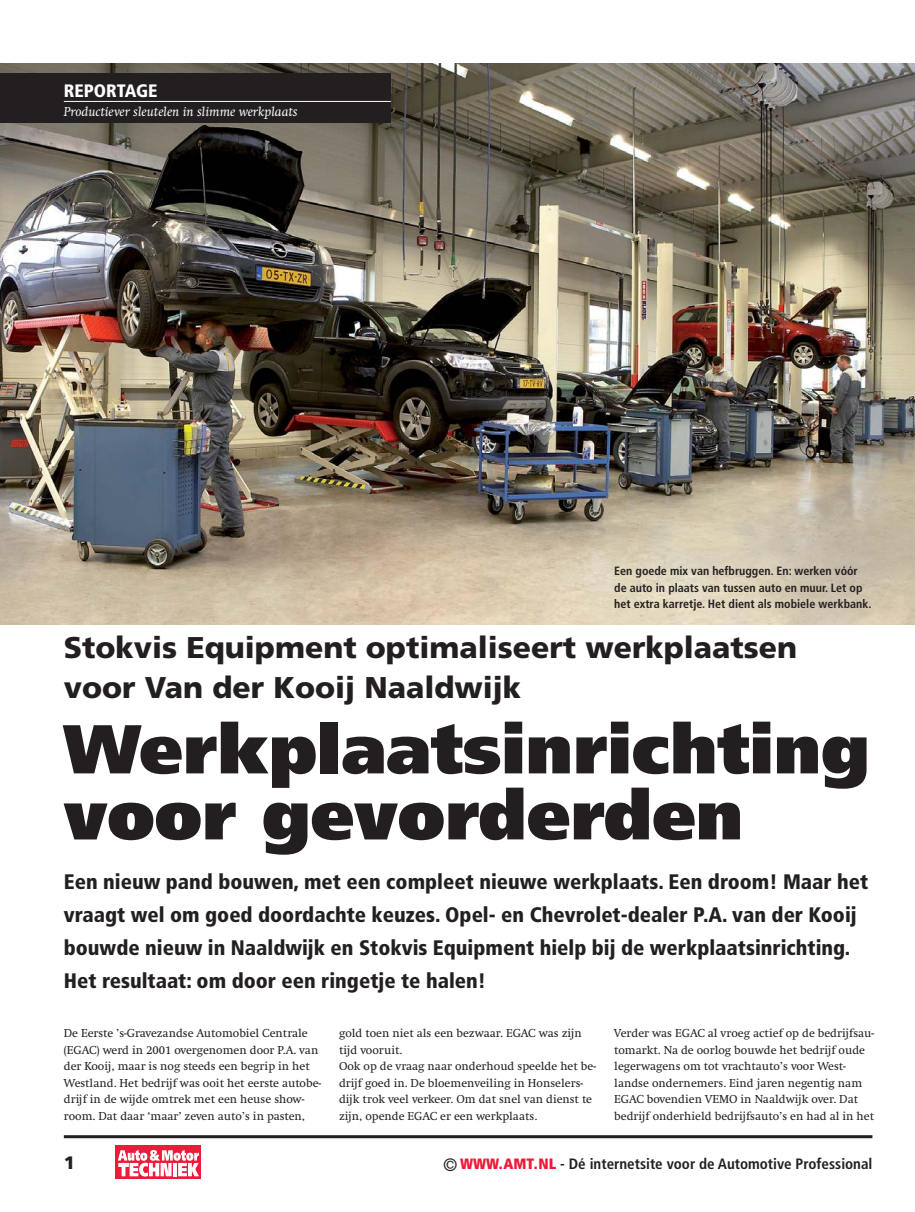
<style>
.page{position:relative;width:915px;height:1212px;background:#fff}
.page>*{position:absolute;margin:0;border:0;box-sizing:border-box;transform-origin:0 0}
.t1{font:900 69px/66px "Frutiger LT Std";color:#231f20}
.t2{font:900 30px/40.5px "Frutiger LT Std";color:#231f20}
.t3{font:900 condensed 21px/33px "Frutiger LT Std";color:#231f20}
.t4{font:900 condensed 18px "Frutiger LT Std";color:#fff}
.t5{font:900 18px "Frutiger LT Std";color:#231f20}
.t6{font:700 condensed 15px "Frutiger";color:#231f20}
.t7{font:italic 13.5px "Swift";color:#fff}
.t8{font:12px/16.5px "Swift";color:#231f20}
.t9{font:700 condensed 12px/16.5px "Frutiger LT Std";color:#231f20}
.s1{font-weight:400;font-size:18px}
.s2{font-weight:900;color:#ed1a3a}
</style>
<div class="page">
<img style="left:0;top:64px;width:914px;height:561px">
<hr style="left:64px;top:1135px;width:808px;height:3px;background:#231f20">
<div style="left:0;top:73px;width:390px;height:49px;background:#231f20"></div>
<hr style="left:64px;top:101px;width:326px;height:1px;background:#fff">
<div style="left:116px;top:1146px;width:85px;height:33px;background:#ed1a3a"></div>
<svg style="left:118px;top:1150px;width:81px;height:26px"></svg>
<h3 class="t4" style="left:64px;top:83px;width:95px">REPORTAGE</h3>
<p class="t7" style="left:64px;top:106px;width:235px">Productiever sleutelen in slimme werkplaats</p>
<p class="t9" style="left:614px;top:564px;width:259px">Een goede mix van hefbruggen. En: werken vóór de auto in plaats van tussen auto en muur. Let op het extra karretje. Het dient als mobiele werkbank.</p>
<h2 class="t2" style="left:64px;top:627px;width:734px">Stokvis Equipment optimaliseert werkplaatsen voor Van der Kooij Naaldwijk</h2>
<h1 class="t1" style="left:64px;top:722px;width:807px">Werkplaatsinrichting voor gevorderden</h1>
<p class="t3" style="left:64px;top:867px;width:805px">Een nieuw pand bouwen, met een compleet nieuwe werkplaats. Een droom! Maar het vraagt wel om goed doordachte keuzes. Opel- en Chevrolet-dealer P.A. van der Kooij bouwde nieuw in Naaldwijk en Stokvis Equipment hielp bij de werkplaatsinrichting.<br>Het resultaat: om door een ringetje te halen!</p>
<p class="t8" style="left:64px;top:1026px;width:259px">De Eerste ’s-Gravezandse Automobiel Centrale (EGAC) werd in 2001 overgenomen door P.A. van der Kooij, maar is nog steeds een begrip in het Westland. Het bedrijf was ooit het eerste autobe&shy;drijf in de wijde omtrek met een heuse show&shy;room. Dat daar ‘maar’ zeven auto’s in pasten,</p>
<p class="t8" style="left:339px;top:1026px;width:258px">gold toen niet als een bezwaar. EGAC was zijn tijd vooruit.<br>Ook op de vraag naar onderhoud speelde het be&shy;drijf goed in. De bloemenveiling in Honselers&shy;dijk trok veel verkeer. Om dat snel van dienst te zijn, opende EGAC er een werkplaats.</p>
<p class="t8" style="left:614px;top:1026px;width:261px">Verder was EGAC al vroeg actief op de bedrijfsau&shy;tomarkt. Na de oorlog bouwde het bedrijf oude legerwagens om tot vrachtauto’s voor West&shy;landse ondernemers. Eind jaren negentig nam EGAC bovendien VEMO in Naaldwijk over. Dat bedrijf onderhield bedrijfsauto’s en had al in het</p>
<h3 class="t5" style="left:64px;top:1153px;width:13px">1</h3>
<p class="t6" style="left:443px;top:1158px;width:431px"><span class="s1">©</span> <span class="s2">WWW.AMT.NL</span> - Dé internetsite voor de Automotive Professional</p>
</div>
